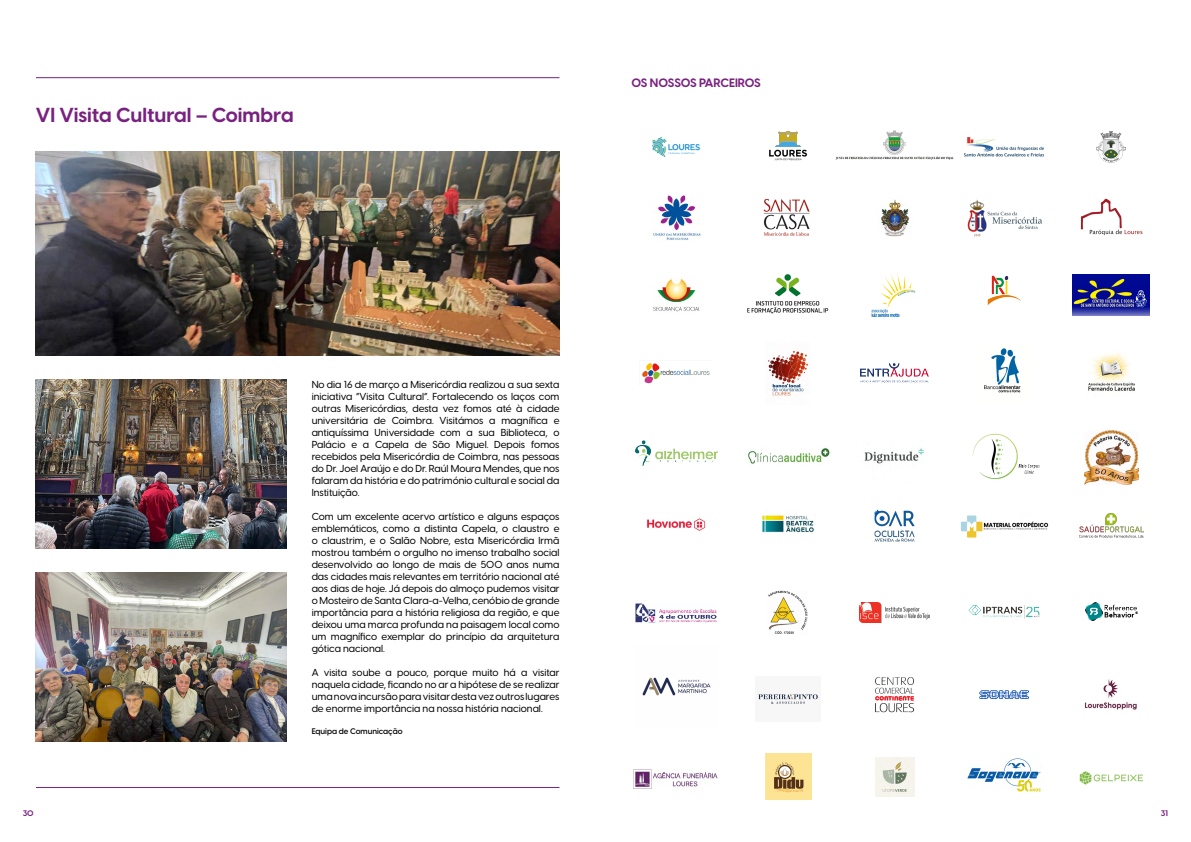
<style>
.page{position:relative;width:1191px;height:842px;background:#fff}
.page>*{position:absolute;margin:0;border:0;box-sizing:border-box;transform-origin:0 0}
.t1{font:700 20px "Visby CF";color:#792180}
.t2{font:700 12px "Visby CF";letter-spacing:-.015em;color:#792180}
.t3{font:500 10px/12px "Visby CF";color:#000;text-align:justify}
.t4{font:600 8px "Visby CF";color:#000}
.t5{font:700 8px "Visby CF";color:#792180}
</style>
<div class="page">
<img style="left:36px;top:151px;width:523px;height:205px">
<img style="left:36px;top:380px;width:250px;height:169px">
<img style="left:36px;top:573px;width:250px;height:169px">
<hr style="left:36px;top:787px;width:523px;height:1px;background:#792180">
<img style="left:881px;top:200px;width:28px;height:37px">
<img style="left:1080px;top:198px;width:63px;height:38px">
<img style="left:748px;top:447px;width:82px;height:17px">
<img style="left:653px;top:278px;width:47px;height:34px">
<img style="left:647px;top:518px;width:59px;height:13px">
<img style="left:653px;top:195px;width:48px;height:45px">
<img style="left:633px;top:770px;width:85px;height:18px">
<img style="left:872px;top:273px;width:45px;height:43px">
<img style="left:768px;top:590px;width:40px;height:44px">
<img style="left:860px;top:363px;width:68px;height:20px">
<img style="left:763px;top:199px;width:47px;height:37px">
<img style="left:968px;top:605px;width:72px;height:14px">
<img style="left:835px;top:130px;width:119px;height:30px">
<img style="left:874px;top:677px;width:41px;height:36px">
<img style="left:979px;top:690px;width:50px;height:9px">
<img style="left:765px;top:754px;width:46px;height:46px">
<img style="left:1084px;top:679px;width:53px;height:31px">
<img style="left:875px;top:757px;width:39px;height:40px">
<img style="left:758px;top:694px;width:60px;height:10px">
<img style="left:984px;top:348px;width:37px;height:45px">
<img style="left:635px;top:603px;width:81px;height:20px">
<img style="left:967px;top:199px;width:75px;height:37px">
<img style="left:864px;top:448px;width:60px;height:16px">
<img style="left:768px;top:351px;width:40px;height:45px">
<img style="left:1072px;top:274px;width:77px;height:42px">
<img style="left:747px;top:274px;width:82px;height:40px">
<img style="left:761px;top:515px;width:53px;height:18px">
<img style="left:1096px;top:132px;width:29px;height:30px">
<img style="left:964px;top:137px;width:80px;height:20px">
<img style="left:769px;top:131px;width:38px;height:30px">
<img style="left:859px;top:602px;width:71px;height:20px">
<img style="left:642px;top:363px;width:68px;height:21px">
<img style="left:652px;top:137px;width:48px;height:20px">
<img style="left:972px;top:433px;width:68px;height:46px">
<img style="left:874px;top:509px;width:41px;height:33px">
<img style="left:961px;top:515px;width:88px;height:23px">
<img style="left:635px;top:441px;width:82px;height:25px">
<img style="left:1085px;top:603px;width:52px;height:18px">
<img style="left:988px;top:275px;width:32px;height:30px">
<img style="left:1088px;top:353px;width:47px;height:38px">
<img style="left:1079px;top:514px;width:64px;height:24px">
<img style="left:967px;top:759px;width:74px;height:32px">
<img style="left:1079px;top:771px;width:65px;height:14px">
<img style="left:1084px;top:430px;width:54px;height:54px">
<img style="left:642px;top:677px;width:69px;height:19px">
<hr style="left:36px;top:77px;width:523px;height:1px;background:#792180">
<h1 class="t1" style="left:36px;top:100px;width:259px">VI Visita Cultural – Coimbra</h1>
<p class="t2" style="left:631px;top:74px;width:131px">OS NOSSOS PARCEIROS</p>
<p class="t3" style="left:312px;top:378px;width:249px">No dia 16 de março a Misericórdia realizou a sua sexta iniciativa “Visita Cultural”. Fortalecendo os laços com outras Misericórdias, desta vez fomos até à cidade universitária de Coimbra. Visitámos a magnífica e antiquíssima Universidade com a sua Biblioteca, o Palácio e a Capela de São Miguel. Depois fomos recebidos pela Misericórdia de Coimbra, nas pessoas do Dr. Joel Araújo e do Dr. Raúl Moura Mendes, que nos falaram da história e do património cultural e social da Instituição.</p>
<p class="t3" style="left:312px;top:510px;width:249px">Com um excelente acervo artístico e alguns espaços emblemáticos, como a distinta Capela, o claustro e o claustrim, e o Salão Nobre, esta Misericórdia Irmã mostrou também o orgulho no imenso trabalho social desenvolvido ao longo de mais de 500 anos numa das cidades mais relevantes em território nacional até aos dias de hoje. Já depois do almoço pudemos visitar o Mosteiro de Santa Clara-a-Velha, cenóbio de grande importância para a história religiosa da região, e que deixou uma marca profunda na paisagem local como um magnífico exemplar do princípio da arquitetura gótica nacional.</p>
<p class="t3" style="left:312px;top:666px;width:249px">A visita soube a pouco, porque muito há a visitar naquela cidade, ficando no ar a hipótese de se realizar uma nova incursão para visitar desta vez outros lugares de enorme importância na nossa história nacional.</p>
<p class="t4" style="left:312px;top:725px;width:92px">Equipa de Comunicação</p>
<p class="t5" style="left:23px;top:807px;width:13px">30</p>
<p class="t5" style="left:1160px;top:807px;width:9px">31</p>
</div>
